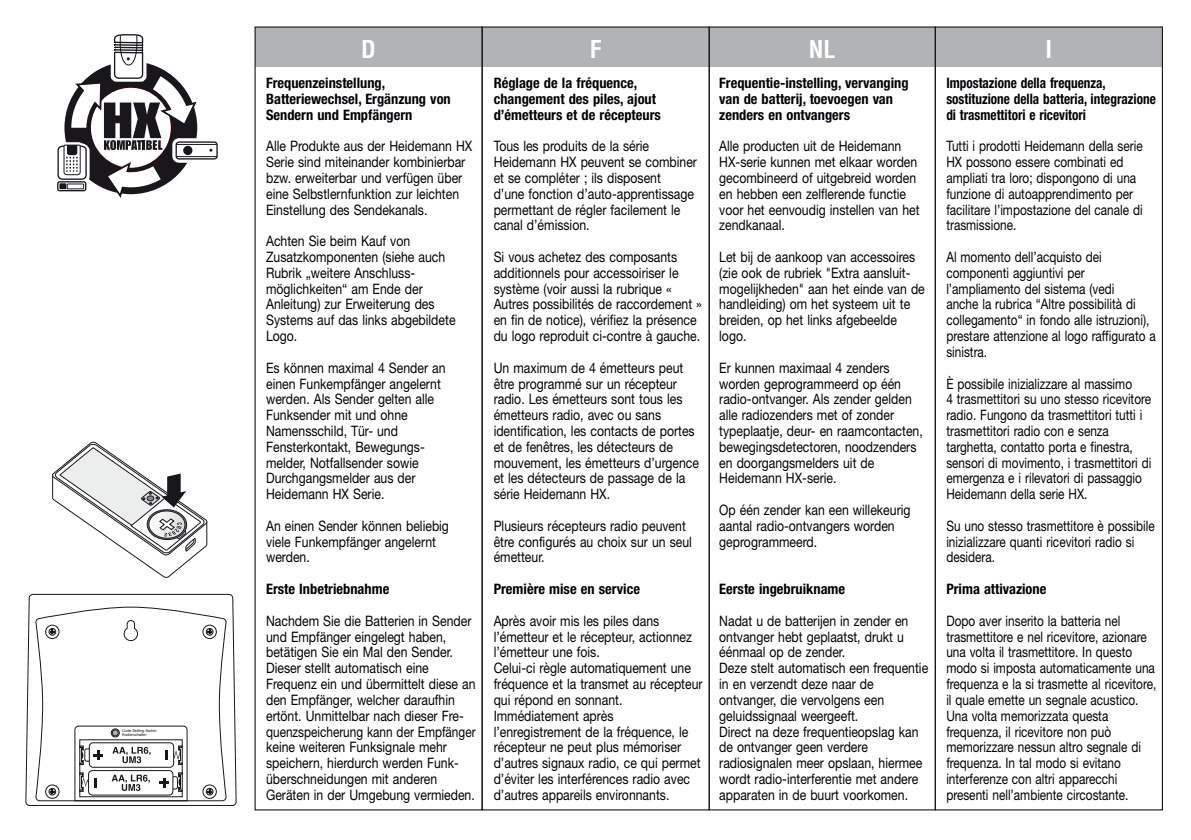
<style>
.page{position:relative;width:1191px;height:840px;background:#fff}
.page>*{position:absolute;margin:0;border:0;box-sizing:border-box;transform-origin:0 0}
.t1{font:700 condensed 24px "Helvetica";color:#fff}
.t2{font:14.4px/15.8px "Helvetica Neue";color:#000206;scale:.85 1}
.t3{font:14.4px/15.8px "Helvetica Neue";color:#000206;scale:.82 1}
.t4{font:700 condensed 14.4px/15.8px "Helvetica Neue";color:#000206}
.t5{font:700 condensed 14.4px/15.8px "Helvetica Neue";color:#000206;scale:.92 1}
.t6{font:3.8px/4.2px "Helvetica";color:#1a171c}
</style>
<div class="page">
<svg style="left:52px;top:441px;width:155px;height:137px"></svg>
<div style="left:255px;top:27px;width:907px;height:39px;background:#b1b3b4"></div>
<div style="left:934px;top:26px;width:229px;height:784px;border:1px solid #1a171c"></div>
<div style="left:172px;top:138px;width:49px;height:25px;border:8px solid #fff;border-radius:3px"></div>
<div style="left:176px;top:142px;width:41px;height:17px;background:#fff;border-radius:3px"></div>
<hr style="left:176px;top:144px;width:41px;height:1px;background:#1a171c">
<hr style="left:176px;top:156px;width:41px;height:1px;background:#1a171c">
<div style="left:175px;top:141px;width:43px;height:18px;border:1px solid #1a171c;border-radius:3px"></div>
<svg style="left:57px;top:34px;width:143px;height:164px"></svg>
<svg style="left:25px;top:593px;width:212px;height:213px"></svg>
<svg style="left:35px;top:605px;width:192px;height:196px"></svg>
<p class="t6" style="left:122px;top:728px;width:36px">Code Setting Switch<br>Kodierschalter</p>
<h1 class="t1" style="left:361px;top:34px;width:16px">D</h1>
<h1 class="t1" style="left:590px;top:34px;width:13px">F</h1>
<h1 class="t1" style="left:809px;top:34px;width:28px">NL</h1>
<h1 class="t1" style="left:1045px;top:34px;width:8px">I</h1>
<p class="t4" style="left:266px;top:75px;width:186px">Frequenzeinstellung,<br>Batteriewechsel, Ergänzung von<br>Sendern und Empfängern</p>
<p class="t2" style="left:266px;top:138px;width:244px">Alle Produkte aus der Heidemann HX Serie sind miteinander kombinierbar bzw. erweiterbar und verfügen über eine Selbstlernfunktion zur leichten Einstellung des Sendekanals.</p>
<p class="t2" style="left:266px;top:233px;width:224px">Achten Sie beim Kauf von<br>Zusatzkomponenten (siehe auch<br>Rubrik „weitere Anschluss&shy;möglichkeiten“ am Ende der<br>Anleitung) zur Erweiterung des<br>Systems auf das links abgebildete<br>Logo.</p>
<p class="t2" style="left:266px;top:359px;width:213px">Es können maximal 4 Sender an einen Funkempfänger angelernt werden. Als Sender gelten alle<br>Funksender mit und ohne<br>Namensschild, Tür- und<br>Fensterkontakt, Bewegungs&shy;melder, Notfallsender sowie<br>Durchgangsmelder aus der<br>Heidemann HX Serie.</p>
<p class="t2" style="left:266px;top:517px;width:217px">An einen Sender können beliebig viele Funkempfänger angelernt werden.</p>
<p class="t4" style="left:266px;top:580px;width:125px">Erste Inbetriebnahme</p>
<p class="t2" style="left:266px;top:612px;width:248px">Nachdem Sie die Batterien in Sender und Empfänger eingelegt haben, betätigen Sie ein Mal den Sender.<br>Dieser stellt automatisch eine Frequenz ein und übermittelt diese an den Empfänger, welcher daraufhin ertönt. Unmittelbar nach dieser Fre&shy;quenzspeicherung kann der Empfänger keine weiteren Funksignale mehr speichern, hierdurch werden Funk&shy;überschneidungen mit anderen Geräten in der Umgebung vermieden.</p>
<p class="t4" style="left:494px;top:75px;width:169px">Réglage de la fréquence, changement des piles, ajout d’émetteurs et de récepteurs</p>
<p class="t2" style="left:494px;top:138px;width:241px">Tous les produits de la série<br>Heidemann HX peuvent se combiner et se compléter ; ils disposent<br>d’une fonction d’auto-apprentissage permettant de régler facilement le canal d’émission.</p>
<p class="t2" style="left:494px;top:249px;width:246px">Si vous achetez des composants additionnels pour accessoiriser le système (voir aussi la rubrique « Autres possibilités de raccordement » en fin de notice), vérifiez la présence du logo reproduit ci-contre à gauche.</p>
<p class="t2" style="left:494px;top:359px;width:243px">Un maximum de 4 émetteurs peut être programmé sur un récepteur radio. Les émetteurs sont tous les émetteurs radio, avec ou sans identification, les contacts de portes et de fenêtres, les détecteurs de mouvement, les émetteurs d’urgence et les détecteurs de passage de la série Heidemann HX.</p>
<p class="t2" style="left:494px;top:517px;width:235px">Plusieurs récepteurs radio peuvent être configurés au choix sur un seul émetteur.</p>
<p class="t4" style="left:494px;top:580px;width:148px">Première mise en service</p>
<p class="t2" style="left:494px;top:612px;width:247px">Après avoir mis les piles dans l’émetteur et le récepteur, actionnez l’émetteur une fois.<br>Celui-ci règle automatiquement une fréquence et la transmet au récepteur qui répond en sonnant.<br>Immédiatement après l’enregistrement de la fréquence, le récepteur ne peut plus mémoriser d’autres signaux radio, ce qui permet d’éviter les interférences radio avec d’autres appareils environnants.</p>
<p class="t5" style="left:946px;top:75px;width:229px">Impostazione della frequenza, sostituzione della batteria, integrazione di trasmettitori e ricevitori</p>
<p class="t3" style="left:946px;top:138px;width:241px">Tutti i prodotti Heidemann della serie HX possono essere combinati ed ampliati tra loro; dispongono di una funzione di autoapprendimento per facilitare l’impostazione del canale di trasmissione.</p>
<p class="t3" style="left:946px;top:249px;width:257px">Al momento dell’acquisto dei componenti aggiuntivi per l’ampliamento del sistema (vedi<br>anche la rubrica “Altre possibilità di collegamento“ in fondo alle istruzioni), prestare attenzione al logo raffigurato a sinistra.</p>
<p class="t3" style="left:946px;top:375px;width:252px">È possibile inizializzare al massimo<br>4 trasmettitori su uno stesso ricevitore radio. Fungono da trasmettitori tutti i trasmettitori radio con e senza targhetta, contatto porta e finestra, sensori di movimento, i trasmettitori di emergenza e i rilevatori di passaggio Heidemann della serie HX.</p>
<p class="t3" style="left:946px;top:517px;width:256px">Su uno stesso trasmettitore è possibile inizializzare quanti ricevitori radio si desidera.</p>
<p class="t4" style="left:946px;top:580px;width:102px">Prima attivazione</p>
<p class="t3" style="left:946px;top:612px;width:258px">Dopo aver inserito la batteria nel trasmettitore e nel ricevitore, azionare una volta il trasmettitore. In questo modo si imposta automaticamente una frequenza e la si trasmette al ricevitore, il quale emette un segnale acustico.<br>Una volta memorizzata questa frequenza, il ricevitore non può memorizzare nessun altro segnale di frequenza. In tal modo si evitano interferenze con altri apparecchi presenti nell’ambiente circostante.</p>
<p class="t4" style="left:719px;top:75px;width:191px">Frequentie-instelling, vervanging van de batterij, toevoegen van zenders en ontvangers</p>
<p class="t2" style="left:719px;top:138px;width:237px">Alle producten uit de Heidemann<br>HX-serie kunnen met elkaar worden gecombineerd of uitgebreid worden en hebben een zelflerende functie voor het eenvoudig instellen van het zendkanaal.</p>
<p class="t2" style="left:719px;top:249px;width:243px">Let bij de aankoop van accessoires (zie ook de rubriek "Extra aansluit&shy;mogelijkheden" aan het einde van de handleiding) om het systeem uit te breiden, op het links afgebeelde logo.</p>
<p class="t2" style="left:719px;top:359px;width:241px">Er kunnen maximaal 4 zenders worden geprogrammeerd op één radio-ontvanger. Als zender gelden alle radiozenders met of zonder typeplaatje, deur- en raamcontacten, bewegingsdetectoren, noodzenders en doorgangsmelders uit de<br>Heidemann HX-serie.</p>
<p class="t2" style="left:719px;top:501px;width:226px">Op één zender kan een willekeurig aantal radio-ontvangers worden geprogrammeerd.</p>
<p class="t4" style="left:719px;top:580px;width:127px">Eerste ingebruikname</p>
<p class="t2" style="left:719px;top:612px;width:247px">Nadat u de batterijen in zender en ontvanger hebt geplaatst, drukt u éénmaal op de zender.<br>Deze stelt automatisch een frequentie in en verzendt deze naar de ontvanger, die vervolgens een geluidssignaal weergeeft.<br>Direct na deze frequentieopslag kan de ontvanger geen verdere radiosignalen meer opslaan, hiermee wordt radio-interferentie met andere apparaten in de buurt voorkomen.</p>
</div>
